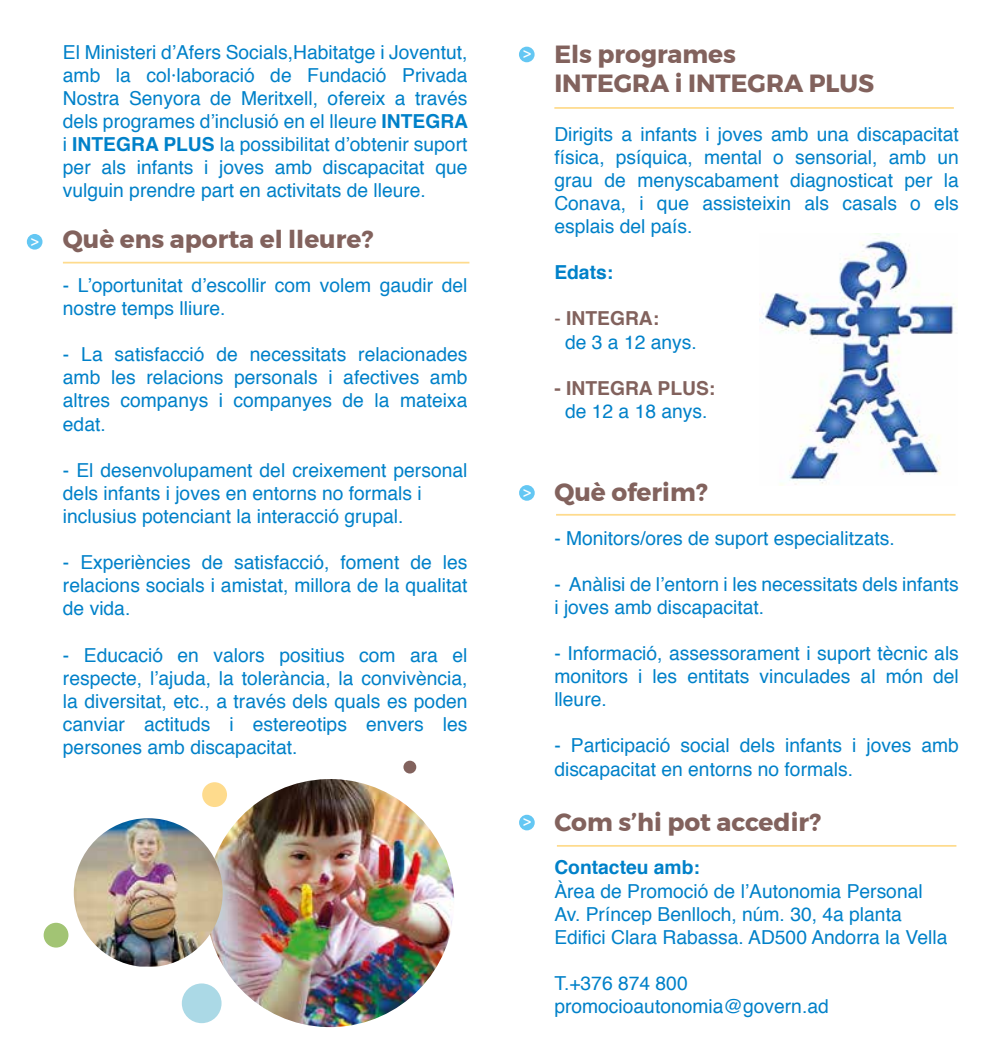
<style>
.page{position:relative;width:993px;height:1042px;background:#fff}
.page>*{position:absolute;margin:0;border:0;box-sizing:border-box;transform-origin:0 0}
.t1{font:700 24.85px/29.8px "Montserrat";color:#82625d}
.t2{font:19.25px/23.1px "Helvetica";color:#0081c9}
.t3{font:700 19.25px "Helvetica";color:#0081c9}
.t4{font:700 19.25px "Helvetica";color:#82625d}
.t5{font:700 14.88px "Myriad Pro";color:#fff}
.s1{font-weight:700}
.s2{color:#82625d}
.s3{font-weight:700;color:#82625d}
</style>
<div class="page">
<div style="left:27px;top:234px;width:15px;height:16px;background:#64c7f3;border-radius:50%"></div>
<div style="left:518px;top:47px;width:16px;height:15px;background:#64c7f3;border-radius:50%"></div>
<div style="left:519px;top:485px;width:15px;height:16px;background:#64c7f3;border-radius:50%"></div>
<div style="left:519px;top:815px;width:15px;height:15px;background:#64c7f3;border-radius:50%"></div>
<hr style="left:63px;top:262px;width:406px;height:1px;background:#fedb8d">
<hr style="left:554px;top:107px;width:399px;height:2px;background:#fedb8d">
<hr style="left:556px;top:514px;width:399px;height:2px;background:#fedb8d">
<hr style="left:556px;top:845px;width:400px;height:2px;background:#fedb8d">
<img style="left:206px;top:779px;width:248px;height:248px;border-radius:122px">
<div style="left:182px;top:983px;width:39px;height:40px;background:#abd9e6;border-radius:50%"></div>
<div style="left:403px;top:760px;width:13px;height:13px;background:#82625d;border-radius:50%"></div>
<img style="left:74px;top:818px;width:149px;height:148px">
<div style="left:44px;top:923px;width:24px;height:24px;background:#a2c474;border-radius:50%"></div>
<div style="left:202px;top:782px;width:25px;height:25px;background:#fedb8d;border-radius:50%"></div>
<img style="left:759px;top:233px;width:198px;height:253px">
<p class="t5" style="left:31px;top:231px;width:10px">&gt;</p>
<p class="t2" style="left:63px;top:41px;width:406px;text-align:justify">El Ministeri d’Afers Socials,Habitatge i Joventut, amb la col·laboració de Fundació Privada Nostra Senyora de Meritxell, ofereix a través dels programes d’inclusió en el lleure <span class="s1">INTEGRA </span>i <span class="s1">INTEGRA PLUS</span> la possibilitat d’obtenir suport per als infants i joves amb discapacitat que vulguin prendre part en activitats de lleure.</p>
<p class="t1" style="left:63px;top:224px;width:312px">Què ens aporta el lleure?</p>
<p class="t2" style="left:63px;top:274px;width:406px">- L’oportunitat d’escollir com volem gaudir del nostre temps lliure.</p>
<p class="t2" style="left:63px;top:343px;width:406px;text-align:justify">- La satisfacció de necessitats relacionades amb les relacions personals i afectives amb altres companys i companyes de la mateixa edat.</p>
<p class="t2" style="left:63px;top:459px;width:406px">- El desenvolupament del creixement personal dels infants i joves en entorns no formals i inclusius potenciant la interacció grupal.</p>
<p class="t2" style="left:63px;top:551px;width:406px;text-align:justify">- Experiències de satisfacció, foment de les relacions socials i amistat, millora de la qualitat de vida.</p>
<p class="t2" style="left:63px;top:644px;width:406px;text-align:justify">- Educació en valors positius com ara el respecte, l’ajuda, la tolerància, la convivència, la diversitat, etc., a través dels quals es poden canviar actituds i estereotips envers les persones amb discapacitat.</p>
<p class="t5" style="left:522px;top:43px;width:10px">&gt;</p>
<p class="t5" style="left:522px;top:482px;width:10px">&gt;</p>
<p class="t5" style="left:522px;top:811px;width:10px">&gt;</p>
<p class="t1" style="left:554px;top:39px;width:321px">Els programes<br>INTEGRA i INTEGRA PLUS</p>
<p class="t2" style="left:554px;top:123px;width:406px;text-align:justify">Dirigits a infants i joves amb una discapacitat física, psíquica, mental o sensorial, amb un grau de menyscabament diagnosticat per la Conava, i que assisteixin als casals o els esplais del país.</p>
<p class="t3" style="left:554px;top:257px;width:60px">Edats:</p>
<p class="t2" style="left:565px;top:308px;width:133px;text-indent:-11px"><span class="s2">-</span> <span class="s3">INTEGRA:<br></span>de 3 a 12 anys.</p>
<p class="t4" style="left:554px;top:372px;width:162px">- INTEGRA PLUS:</p>
<p class="t2" style="left:565px;top:400px;width:144px">de 12 a 18 anys.</p>
<p class="t1" style="left:554px;top:477px;width:155px">Què oferim?</p>
<p class="t2" style="left:554px;top:527px;width:342px">- Monitors/ores de suport especialitzats.</p>
<p class="t2" style="left:554px;top:573px;width:406px">- Anàlisi de l’entorn i les necessitats dels infants i joves amb discapacitat.</p>
<p class="t2" style="left:554px;top:642px;width:406px;text-align:justify">- Informació, assessorament i suport tècnic als monitors i les entitats vinculades al món del lleure.</p>
<p class="t2" style="left:554px;top:735px;width:406px">- Participació social dels infants i joves amb discapacitat en entorns no formals.</p>
<p class="t1" style="left:554px;top:807px;width:268px">Com s’hi pot accedir?</p>
<p class="t3" style="left:554px;top:852px;width:147px">Contacteu amb:</p>
<p class="t2" style="left:554px;top:880px;width:394px">Àrea de Promoció de l’Autonomia Personal<br>Av. Príncep Benlloch, núm. 30, 4a planta<br>Edifici Clara Rabassa. AD500 Andorra la Vella</p>
<p class="t2" style="left:554px;top:972px;width:276px">T.+376 874 800 promocioautonomia@govern.ad</p>
</div>
